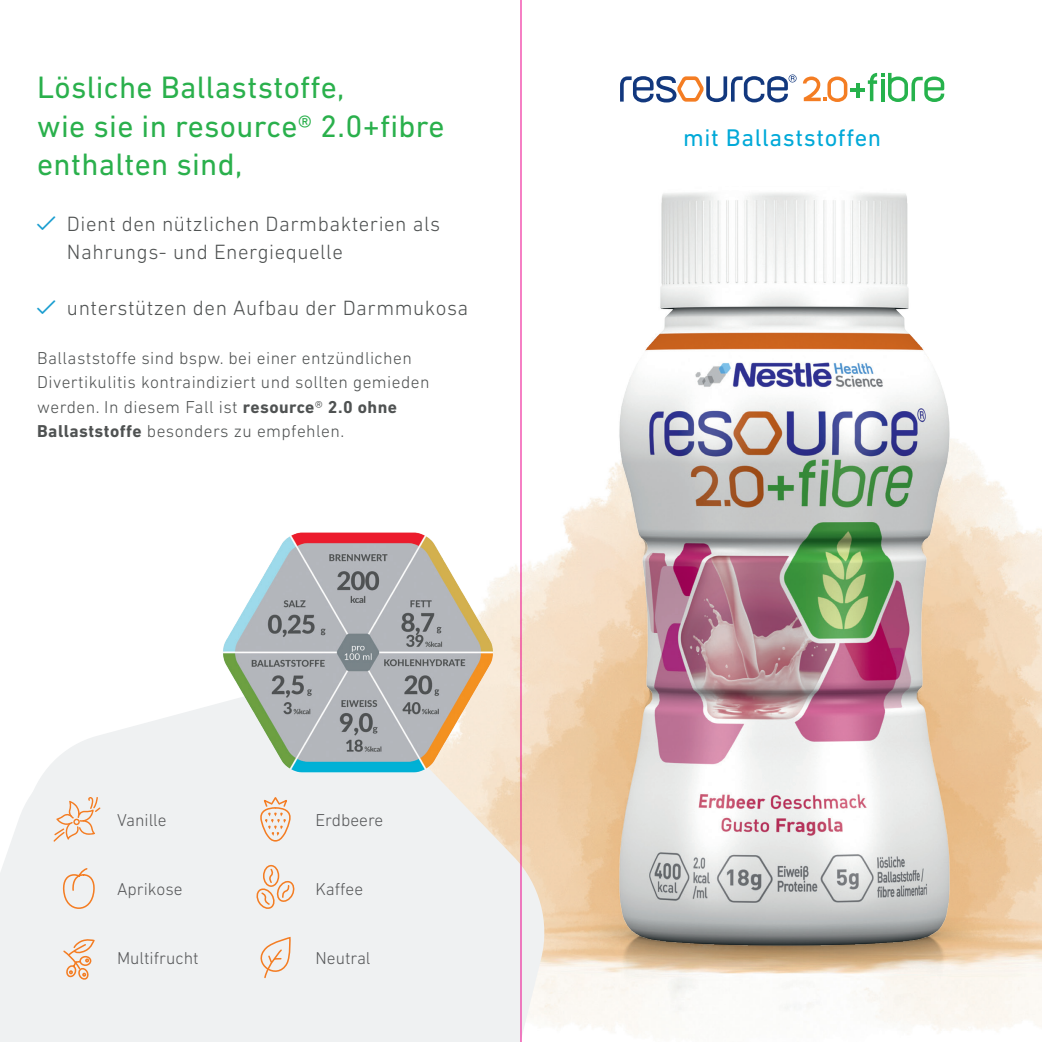
<style>
.page{position:relative;width:1042px;height:1042px;background:#fff}
.page>*{position:absolute;margin:0;border:0;box-sizing:border-box;transform-origin:0 0}
.t1{font:31.5px/38.5px "DIN Next LT Pro";letter-spacing:.01em;color:#2ab04c}
.t2{font:24.5px "DIN Next LT Pro";letter-spacing:.025em;color:#00a9d8}
.t3{font:300 21px/28px "DIN Next LT Pro";letter-spacing:.025em;color:#4f5252}
.t4{font:300 17.5px/24.5px "DIN Next LT Pro";letter-spacing:.025em;color:#4f5252}
.t5{font:300 17.5px "DIN Next LT Pro";color:#57585a}
.s1{font-weight:700}
</style>
<div class="page">
<img style="left:496px;top:201px;width:546px;height:826px">
<svg style="left:181px;top:677px;width:345px;height:37px"></svg>
<svg style="left:0;top:714px;width:526px;height:328px;fill:#eff1f2"></svg>
<img style="left:531px;top:192px;width:507px;height:843px">
<svg style="left:259px;top:795px;width:35px;height:47px"></svg>
<svg style="left:53px;top:797px;width:47px;height:44px"></svg>
<svg style="left:61px;top:867px;width:34px;height:42px"></svg>
<div style="left:263px;top:865px;width:16px;height:22px;border:2px solid #f47d23;border-radius:50%"></div>
<svg style="left:254px;top:868px;width:42px;height:43px"></svg>
<svg style="left:258px;top:938px;width:35px;height:41px"></svg>
<svg style="left:62px;top:938px;width:33px;height:42px"></svg>
<img style="left:218px;top:532px;width:278px;height:244px">
<svg style="left:620px;top:74px;width:177px;height:28px"></svg>
<svg style="left:868px;top:73px;width:76px;height:29px"></svg>
<hr style="left:856px;top:83px;width:3px;height:15px;background:#26b24c">
<hr style="left:850px;top:88px;width:15px;height:4px;background:#26b24c">
<svg style="left:803px;top:76px;width:44px;height:26px"></svg>
<hr style="left:521px;top:0;width:1px;height:1042px;background:#ed028c">
<h1 class="t1" style="left:37px;top:68px;width:409px">Lösliche Ballaststoffe,<br>wie sie in resource® 2.0+fibre enthalten sind,</h1>
<p class="t3" style="left:67px;top:209px;width:375px">Dient den nützlichen Darmbakterien als<br>Nahrungs- und Energiequelle</p>
<p class="t3" style="left:67px;top:293px;width:403px">unterstützen den Aufbau der Darmmukosa</p>
<p class="t4" style="left:37px;top:345px;width:394px">Ballaststoffe sind bspw. bei einer entzündlichen Divertikulitis kontraindiziert und sollten gemieden werden. In diesem Fall ist <span class="s1">resource</span>® <span class="s1">2.0 ohne Ballaststoffe</span> besonders zu empfehlen.</p>
<p class="t5" style="left:117px;top:810px;width:51px">Vanille</p>
<p class="t5" style="left:315px;top:810px;width:69px">Erdbeere</p>
<p class="t5" style="left:117px;top:879px;width:67px">Aprikose</p>
<p class="t5" style="left:315px;top:879px;width:49px">Kaffee</p>
<p class="t5" style="left:117px;top:948px;width:83px">Multifrucht</p>
<p class="t5" style="left:315px;top:948px;width:57px">Neutral</p>
<h2 class="t2" style="left:683px;top:123px;width:200px">mit Ballaststoffen</h2>
</div>
